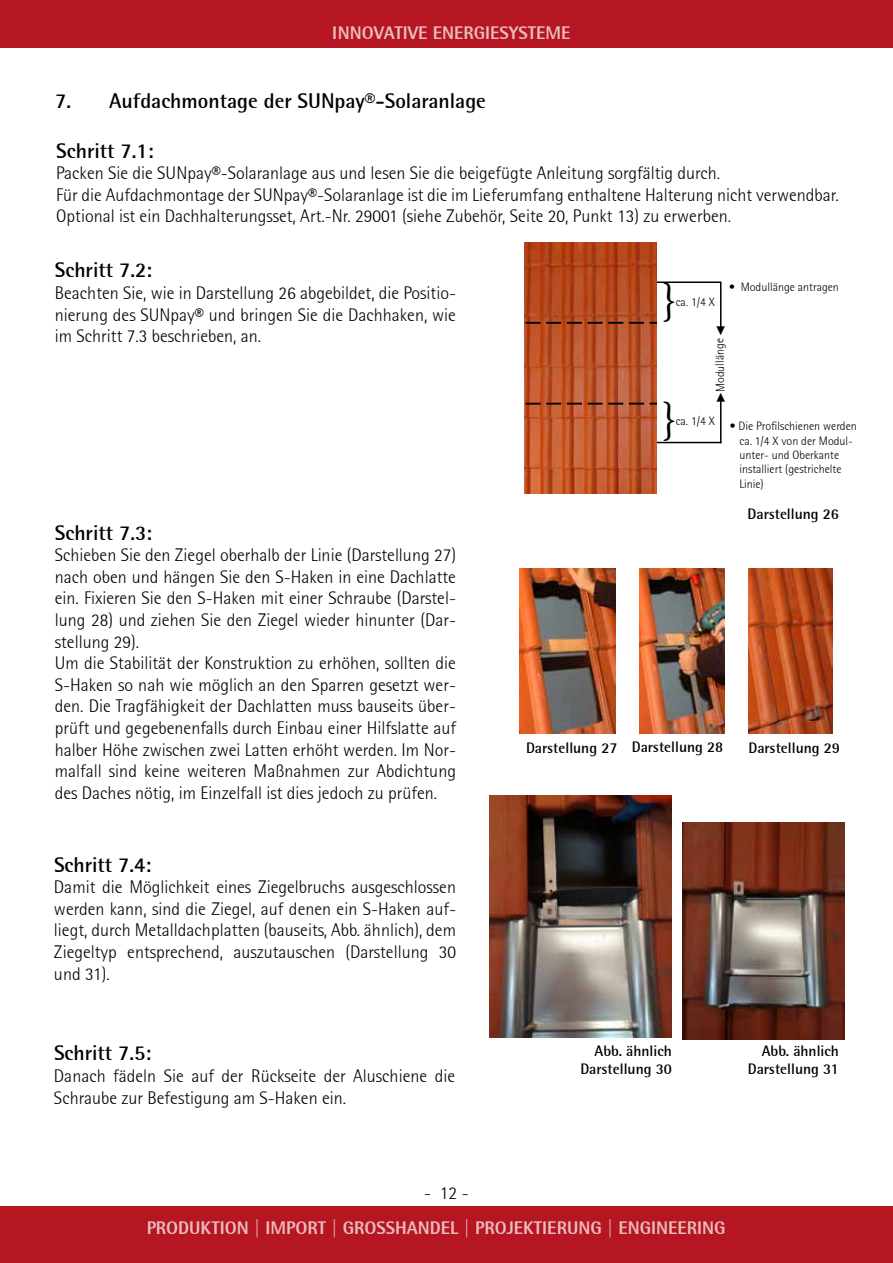
<style>
.page{position:relative;width:893px;height:1263px;background:#fff}
.page>*{position:absolute;margin:0;border:0;box-sizing:border-box;transform-origin:0 0}
.t1{font:45px "Minion Pro";color:#000}
.t2{font:700 21px "Rotis Semi Sans";color:#000}
.t3{font:300 18px/21.6px "Rotis Semisans";color:#000}
.t4{font:800 18px "Rotis Semi Sans";color:#fff}
.t5{font:18px "Minion Pro";color:#000}
.t6{font:700 15px/18px "Rotis Semi Sans";color:#000;text-align:right}
.t7{font:300 12px/14.4px "Rotis Semisans";color:#000}
</style>
<div class="page">
<div style="left:0;top:0;width:893px;height:48px;background:#b51621"></div>
<div style="left:0;top:1206px;width:893px;height:57px;background:#b51621"></div>
<img style="left:525px;top:242px;width:132px;height:251px">
<svg style="left:525px;top:322px;width:132px;height:2px"></svg>
<svg style="left:525px;top:403px;width:132px;height:2px"></svg>
<hr style="left:657px;top:281px;width:64px;height:2px;background:#000">
<hr style="left:657px;top:442px;width:64px;height:1px;background:#000">
<hr style="left:720px;top:282px;width:1px;height:47px;background:#000">
<hr style="left:720px;top:401px;width:1px;height:42px;background:#000">
<img style="left:519px;top:569px;width:97px;height:164px">
<img style="left:640px;top:569px;width:85px;height:164px">
<img style="left:748px;top:569px;width:85px;height:164px">
<img style="left:490px;top:795px;width:182px;height:243px">
<img style="left:682px;top:823px;width:163px;height:216px">
<p class="t4" style="left:333px;top:22px;width:239px">INNOVATIVE ENERGIESYSTEME</p>
<p class="t2" style="left:55px;top:88px;width:432px">7. Aufdachmontage der SUNpay®-Solaranlage</p>
<p class="t2" style="left:56px;top:138px;width:99px">Schritt 7.1:</p>
<p class="t3" style="left:56px;top:162px;width:784px">Packen Sie die SUNpay®-Solaranlage aus und lesen Sie die beigefügte Anleitung sorgfältig durch.<br>Für die Aufdachmontage der SUNpay®-Solaranlage ist die im Lieferumfang enthaltene Halterung nicht verwendbar.<br>Optional ist ein Dachhalterungsset, Art.-Nr. 29001 (siehe Zubehör, Seite 20, Punkt 13) zu erwerben.</p>
<p class="t2" style="left:55px;top:257px;width:99px">Schritt 7.2:</p>
<p class="t3" style="left:55px;top:282px;width:403px;text-align:justify">Beachten Sie, wie in Darstellung 26 abgebildet, die Positio&shy;nierung des SUNpay® und bringen Sie die Dachhaken, wie im Schritt 7.3 beschrieben, an.</p>
<h1 class="t1" style="left:661px;top:273px;width:17px">}</h1>
<p class="t7" style="left:729px;top:280px;width:111px">• Modullänge antragen</p>
<p class="t7" style="left:676px;top:294px;width:41px">ca. 1/4 X</p>
<p class="t5" style="left:734px;top:325px;width:12px;rotate:90deg">▶</p>
<p class="t7" style="left:713px;top:392px;width:56px;rotate:-91deg">Modullänge</p>
<p class="t5" style="left:708px;top:402px;width:12px;rotate:-90deg">▶</p>
<h1 class="t1" style="left:661px;top:392px;width:17px">}</h1>
<p class="t7" style="left:676px;top:413px;width:41px">ca. 1/4 X</p>
<p class="t7" style="left:739px;top:419px;width:119px;text-indent:-10px">• Die Profilschienen werden ca. 1/4 X von der Modul&shy;unter- und Oberkante installiert (gestrichelte<br>Linie)</p>
<p class="t2" style="left:55px;top:520px;width:99px">Schritt 7.3:</p>
<p class="t3" style="left:55px;top:544px;width:403px">Schieben Sie den Ziegel oberhalb der Linie (Darstellung 27) nach oben und hängen Sie den S-Haken in eine Dachlatte ein. Fixieren Sie den S-Haken mit einer Schraube (Darstel&shy;lung 28) und ziehen Sie den Ziegel wieder hinunter (Dar&shy;stellung 29).<br>Um die Stabilität der Konstruktion zu erhöhen, sollten die S-Haken so nah wie möglich an den Sparren gesetzt wer&shy;den. Die Tragfähigkeit der Dachlatten muss bauseits über&shy;prüft und gegebenenfalls durch Einbau einer Hilfslatte auf halber Höhe zwischen zwei Latten erhöht werden. Im Nor&shy;malfall sind keine weiteren Maßnahmen zur Abdichtung des Daches nötig, im Einzelfall ist dies jedoch zu prüfen.</p>
<p class="t2" style="left:54px;top:851px;width:99px">Schritt 7.4:</p>
<p class="t3" style="left:54px;top:876px;width:404px;text-align:justify">Damit die Möglichkeit eines Ziegelbruchs ausgeschlossen werden kann, sind die Ziegel, auf denen ein S-Haken auf&shy;liegt, durch Metalldachplatten (bauseits, Abb. ähnlich), dem Ziegeltyp entsprechend, auszutauschen (Darstellung 30 und 31).</p>
<p class="t2" style="left:54px;top:1040px;width:99px">Schritt 7.5:</p>
<p class="t3" style="left:54px;top:1065px;width:403px">Danach fädeln Sie auf der Rückseite der Aluschiene die<br>Schraube zur Befestigung am S-Haken ein.</p>
<p class="t3" style="left:424px;top:1182px;width:46px">- 12 -</p>
<p class="t6" style="left:748px;top:504px;width:93px">Darstellung 26</p>
<p class="t6" style="left:526px;top:738px;width:199px">Darstellung 27 Darstellung 28</p>
<p class="t6" style="left:748px;top:739px;width:93px">Darstellung 29</p>
<p class="t6" style="left:580px;top:1042px;width:93px">Abb. ähnlich<br>Darstellung 30</p>
<p class="t6" style="left:748px;top:1042px;width:93px">Abb. ähnlich<br>Darstellung 31</p>
<p class="t4" style="left:147px;top:1217px;width:580px">PRODUKTION | IMPORT | GROSSHANDEL | PROJEKTIERUNG | ENGINEERING</p>
</div>
